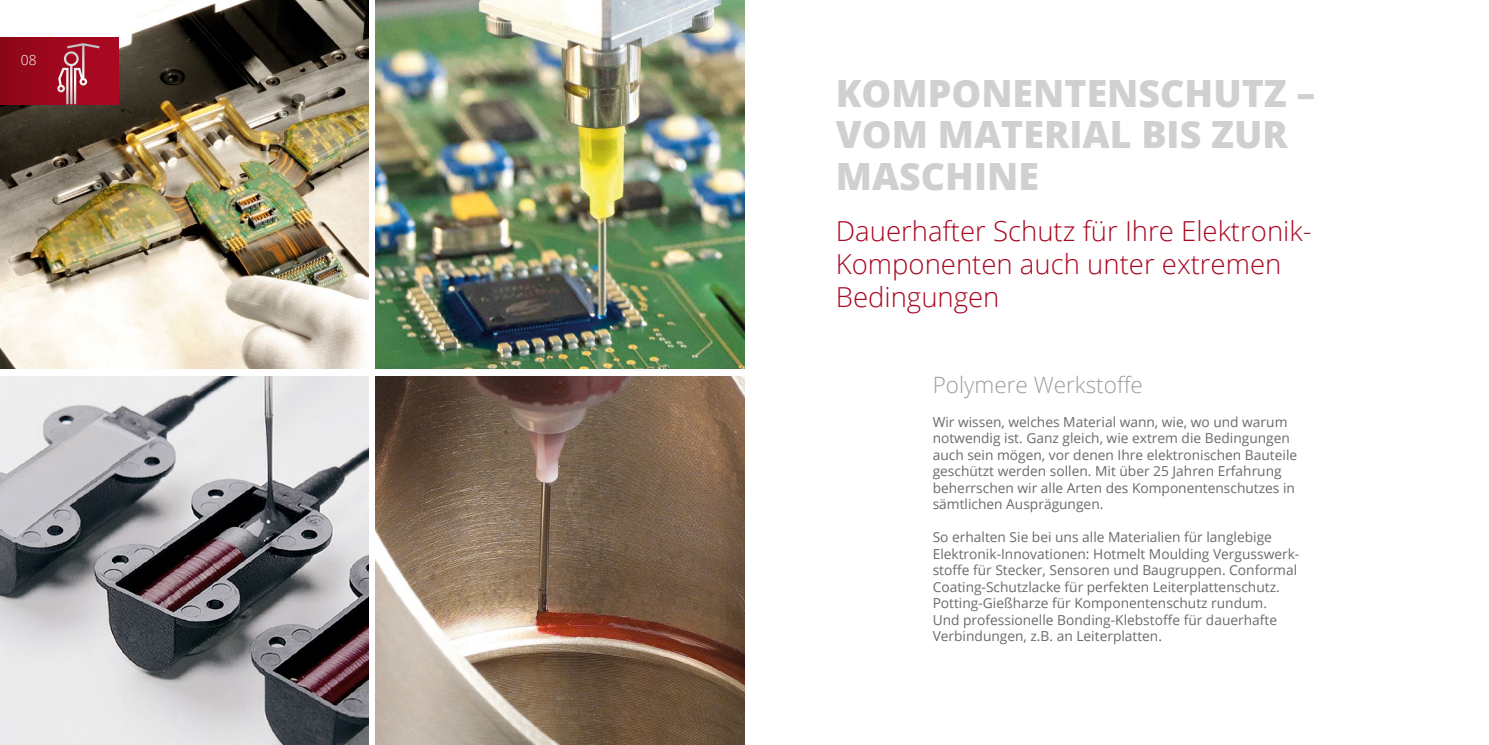
<style>
.page{position:relative;width:1489px;height:745px;background:#fff}
.page>*{position:absolute;margin:0;border:0;box-sizing:border-box;transform-origin:0 0}
.t1{font:800 37.5px/41.2px "Open Sans";color:#cfd0d0}
.t2{font:300 27.5px/33px "Open Sans";color:#aa0821}
.t3{font:300 22.5px "Open Sans";color:#9c9c9d}
.t4{font:13.75px/16.5px "Open Sans";color:#6a6a69}
.t5{font:300 13.75px "Open Sans";color:#fff}
</style>
<div class="page">
<img style="left:0;top:0;width:369px;height:369px">
<img style="left:376px;top:0;width:368px;height:369px">
<div style="left:0;top:37px;width:119px;height:67px;background:linear-gradient(to right,#8e0618,#ae0823)"></div>
<img style="left:0;top:376px;width:369px;height:368px">
<img style="left:376px;top:376px;width:368px;height:368px">
<svg style="left:57px;top:43px;width:43px;height:61px;background:#b23c4e"></svg>
<p class="t5" style="left:21px;top:51px;width:17px">08</p>
<h1 class="t1" style="left:835px;top:71px;width:481px">KOMPONENTENSCHUTZ –<br>VOM MATERIAL BIS ZUR<br>MASCHINE</h1>
<h2 class="t2" style="left:835px;top:213px;width:477px">Dauerhafter Schutz für Ihre Elektronik-<br>Komponenten auch unter extremen<br>Bedingungen</h2>
<h3 class="t3" style="left:932px;top:369px;width:212px">Polymere Werkstoffe</h3>
<p class="t4" style="left:932px;top:413px;width:366px">Wir wissen, welches Material wann, wie, wo und warum notwendig ist. Ganz gleich, wie extrem die Bedingungen auch sein mögen, vor denen Ihre elektronischen Bauteile geschützt werden sollen. Mit über 25 Jahren Erfahrung beherrschen wir alle Arten des Komponentenschutzes in sämtlichen Ausprägungen.</p>
<p class="t4" style="left:932px;top:528px;width:368px">So erhalten Sie bei uns alle Materialien für langlebige Elektronik-Innovationen: Hotmelt Moulding Vergusswerk&shy;stoffe für Stecker, Sensoren und Baugruppen. Conformal Coating-Schutzlacke für perfekten Leiterplattenschutz.<br>Potting-Gießharze für Komponentenschutz rundum.<br>Und professionelle Bonding-Klebstoffe für dauerhafte Verbindungen, z.B. an Leiterplatten.</p>
</div>
